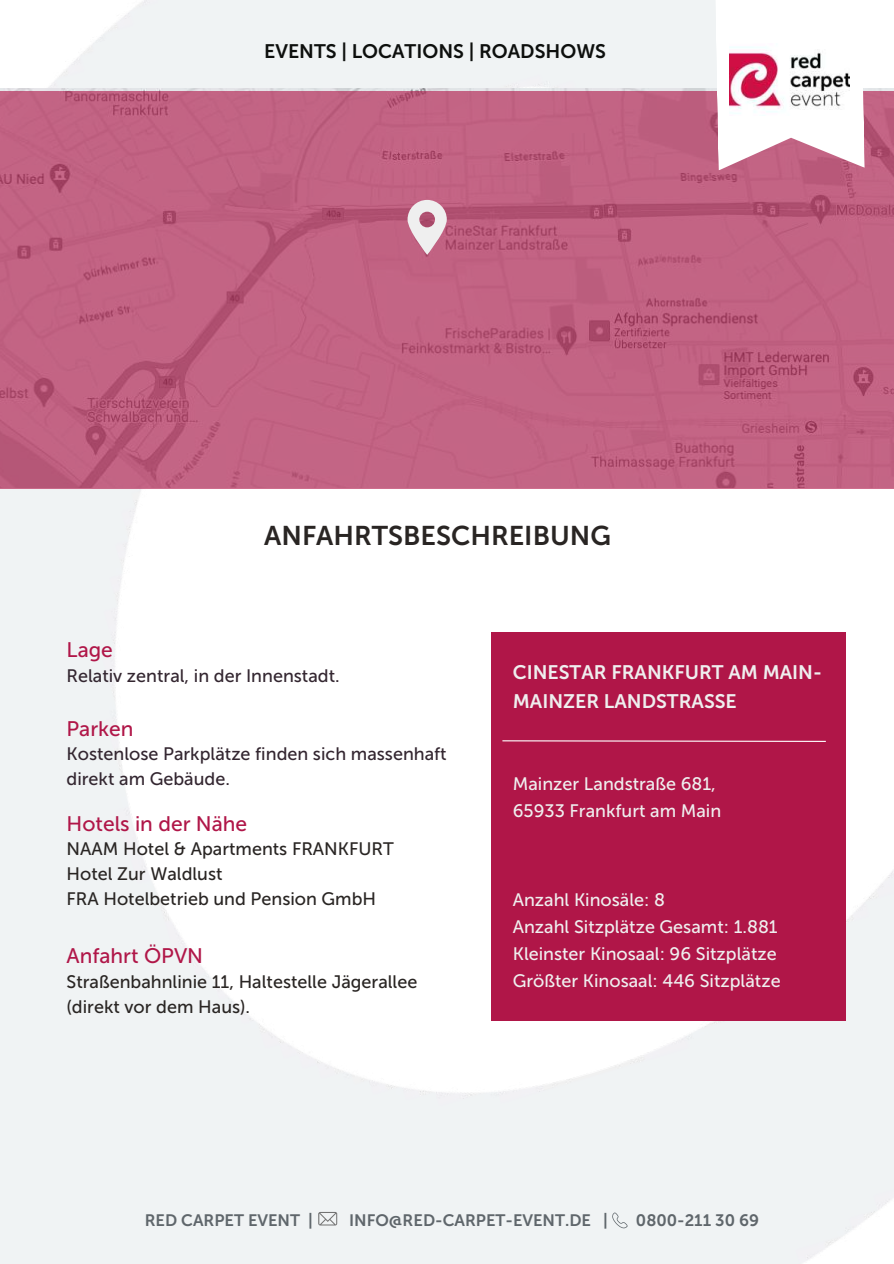
<style>
.page{position:relative;width:894px;height:1264px;background:#fff}
.page>*{position:absolute;margin:0;border:0;box-sizing:border-box;transform-origin:0 0}
.t1{font:27px "Museo Sans 700";color:#292523}
.t2{font:21px "Museo Sans 500";color:#b01648}
.t3{font:19.5px/29.2px "Museo Sans 700";color:#efefef}
.t4{font:19.5px "Museo Sans 700";color:#0d0f0d}
.t5{font:18px/27px "Museo Sans 500";color:#efefef}
.t6{font:18px/24.8px "Museo Sans 500";color:#292523}
.t7{font:18px/24.8px "Museo Sans 500";color:#332630}
.t8{font:16.5px "Museo Sans 700";color:#5f666b}
</style>
<div class="page">
<img style="left:0;top:0;width:893px;height:1263px">
<svg style="left:0;top:92px;width:893px;height:397px;background:#c06181"></svg>
<svg style="left:407px;top:200px;width:39px;height:55px"></svg>
<svg style="left:713px;top:0;width:151px;height:170px"></svg>
<img style="left:729px;top:43px;width:120px;height:72px">
<svg style="left:318px;top:1211px;width:19px;height:14px"></svg>
<svg style="left:612px;top:1211px;width:15px;height:17px"></svg>
<div style="left:491px;top:631px;width:354px;height:389px;background:#b01648"></div>
<svg style="left:502px;top:740px;width:324px;height:2px"></svg>
<p class="t4" style="left:264px;top:41px;width:343px">EVENTS | LOCATIONS | ROADSHOWS</p>
<h1 class="t1" style="left:264px;top:521px;width:348px">ANFAHRTSBESCHREIBUNG</h1>
<p class="t2" style="left:66px;top:638px;width:48px">Lage</p>
<p class="t7" style="left:66px;top:663px;width:275px">Relativ zentral, in der Innenstadt.</p>
<p class="t2" style="left:66px;top:717px;width:69px">Parken</p>
<p class="t7" style="left:66px;top:742px;width:381px">Kostenlose Parkplätze finden sich massenhaft direkt am Gebäude.</p>
<p class="t2" style="left:66px;top:811px;width:182px">Hotels in der Nähe</p>
<p class="t6" style="left:66px;top:836px;width:329px">NAAM Hotel &amp; Apartments FRANKFURT<br>Hotel Zur Waldlust<br>FRA Hotelbetrieb und Pension GmbH</p>
<p class="t2" style="left:66px;top:944px;width:138px">Anfahrt ÖPVN</p>
<p class="t6" style="left:66px;top:969px;width:352px">Straßenbahnlinie 11, Haltestelle Jägerallee (direkt vor dem Haus).</p>
<p class="t3" style="left:512px;top:657px;width:311px">CINESTAR FRANKFURT AM MAIN-<br>MAINZER LANDSTRASSE</p>
<p class="t5" style="left:512px;top:770px;width:210px">Mainzer Landstraße 681,<br>65933 Frankfurt am Main</p>
<p class="t5" style="left:512px;top:886px;width:269px">Anzahl Kinosäle: 8<br>Anzahl Sitzplätze Gesamt: 1.881<br>Kleinster Kinosaal: 96 Sitzplätze<br>Größter Kinosaal: 446 Sitzplätze</p>
<p class="t8" style="left:145px;top:1210px;width:170px">RED CARPET EVENT |</p>
<p class="t8" style="left:349px;top:1210px;width:260px">INFO@RED-CARPET-EVENT.DE |</p>
<p class="t8" style="left:635px;top:1210px;width:124px">0800-211 30 69</p>
</div>
